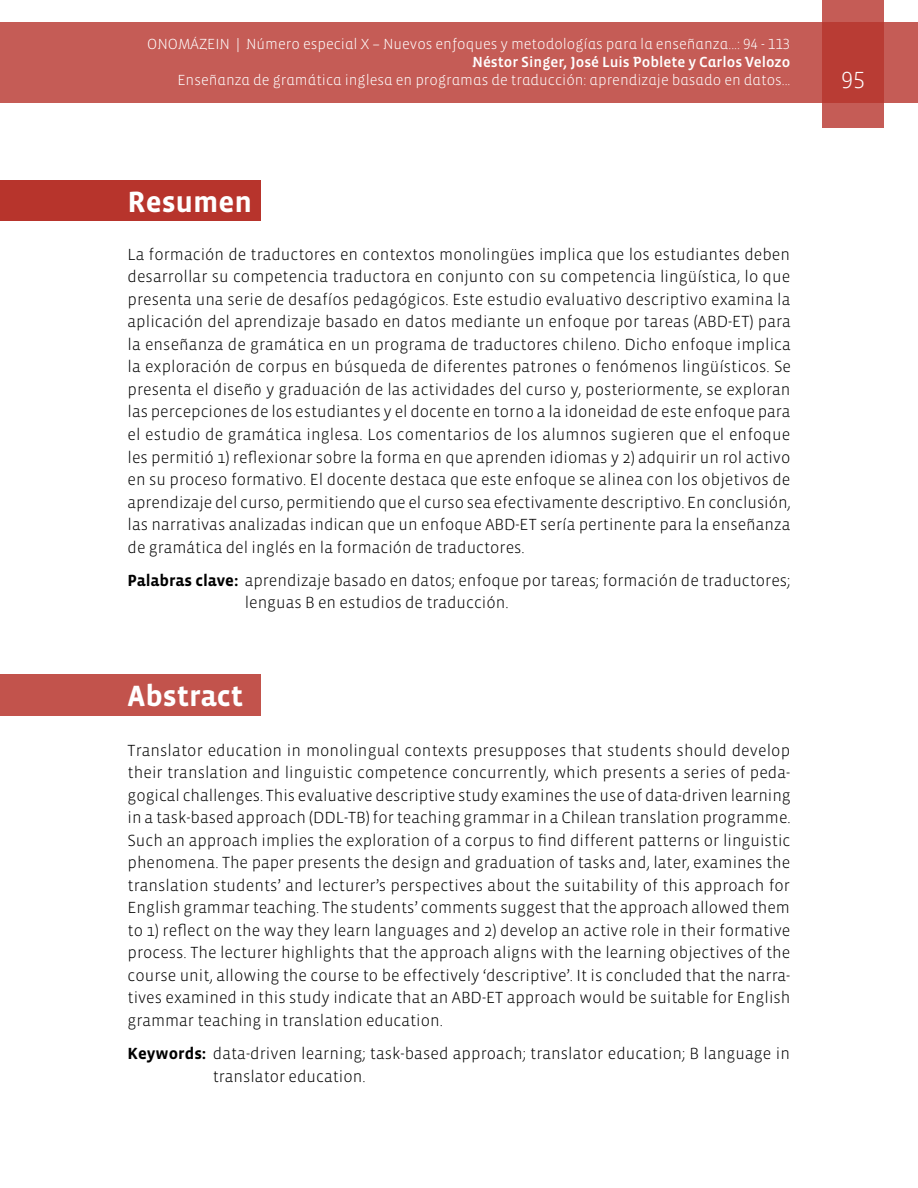
<style>
.page{position:relative;width:918px;height:1188px;background:#fff}
.page>*{position:absolute;margin:0;border:0;box-sizing:border-box;transform-origin:0 0}
.t1{font:700 30px "Vista Sans";color:#fff}
.t2{font:300 24px "Vista Sans";color:#fff}
.t3{font:300 16.5px/22.5px "Vista Sans";color:#000;text-align:justify}
.t4{font:300 15px "Vista Sans Alt";color:#fff}
.t5{font:15px "Vista Sans Alt Med";color:#fff}
.s1{font-weight:700}
</style>
<div class="page">
<div style="left:0;top:23px;width:918px;height:80px;background:#c55c56"></div>
<svg style="left:822px;top:0;width:62px;height:128px;background:#bd4740"></svg>
<div style="left:0;top:181px;width:260px;height:40px;background:#b7342c"></div>
<div style="left:0;top:675px;width:260px;height:41px;background:#c2534c"></div>
<p class="t4" style="left:147px;top:37px;width:645px">ONOMÁZEIN | Número especial X – Nuevos enfoques y metodologías para la enseñanza...: 94 - 113</p>
<p class="t5" style="left:472px;top:55px;width:320px">Néstor Singer, José Luis Poblete y Carlos Velozo</p>
<p class="t4" style="left:177px;top:73px;width:615px">Enseñanza de gramática inglesa en programas de traducción: aprendizaje basado en datos...</p>
<h2 class="t2" style="left:841px;top:65px;width:25px">95</h2>
<h1 class="t1" style="left:128px;top:187px;width:126px">Resumen</h1>
<p class="t3" style="left:128px;top:244px;width:665px">La formación de traductores en contextos monolingües implica que los estudiantes deben desarrollar su competencia traductora en conjunto con su competencia lingüística, lo que presenta una serie de desafíos pedagógicos. Este estudio evaluativo descriptivo examina la aplicación del aprendizaje basado en datos mediante un enfoque por tareas (ABD-ET) para la enseñanza de gramática en un programa de traductores chileno. Dicho enfoque implica la exploración de corpus en búsqueda de diferentes patrones o fenómenos lingüísticos. Se presenta el diseño y graduación de las actividades del curso y, posteriormente, se exploran las percepciones de los estudiantes y el docente en torno a la idoneidad de este enfoque para el estudio de gramática inglesa. Los comentarios de los alumnos sugieren que el enfoque les permitió 1) reflexionar sobre la forma en que aprenden idiomas y 2) adquirir un rol activo en su proceso formativo. El docente destaca que este enfoque se alinea con los objetivos de aprendizaje del curso, permitiendo que el curso sea efectivamente descriptivo. En conclusión, las narrativas analizadas indican que un enfoque ABD-ET sería pertinente para la enseñanza de gramática del inglés en la formación de traductores.</p>
<p class="t3" style="left:245px;top:570px;width:547px;text-indent:-117px"><span class="s1">Palabras clave:</span> aprendizaje basado en datos; enfoque por tareas; formación de traductores; lenguas B en estudios de traducción.</p>
<h1 class="t1" style="left:128px;top:681px;width:117px">Abstract</h1>
<p class="t3" style="left:128px;top:739px;width:665px">Translator education in monolingual contexts presupposes that students should develop their translation and linguistic competence concurrently, which presents a series of peda&shy;gogical challenges. This evaluative descriptive study examines the use of data-driven learning in a task-based approach (DDL-TB) for teaching grammar in a Chilean translation programme.<br>Such an approach implies the exploration of a corpus to find different patterns or linguistic phenomena. The paper presents the design and graduation of tasks and, later, examines the translation students’ and lecturer’s perspectives about the suitability of this approach for English grammar teaching. The students’ comments suggest that the approach allowed them to 1) reflect on the way they learn languages and 2) develop an active role in their formative process. The lecturer highlights that the approach aligns with the learning objectives of the course unit, allowing the course to be effectively ‘descriptive’. It is concluded that the narra&shy;tives examined in this study indicate that an ABD-ET approach would be suitable for English grammar teaching in translation education.</p>
<p class="t3" style="left:213px;top:1043px;width:579px;text-indent:-85px"><span class="s1">Keywords:</span> data-driven learning; task-based approach; translator education; B language in translator education.</p>
</div>
